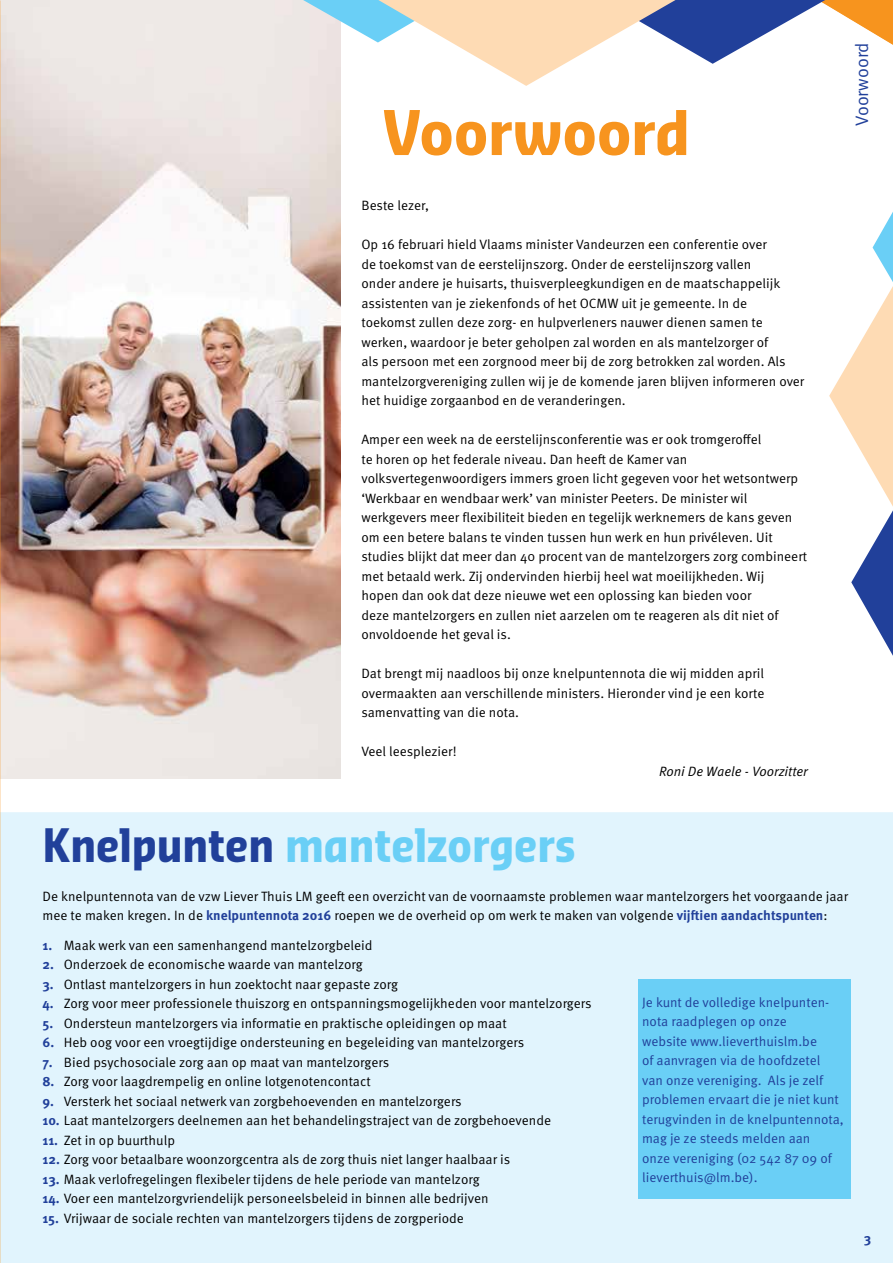
<style>
.page{position:relative;width:893px;height:1263px;background:#fff}
.page>*{position:absolute;margin:0;border:0;box-sizing:border-box;transform-origin:0 0}
.t1{font:700 60px "Sansa Con Pro";color:#f7941e}
.t2{font:700 45px "Sansa Con Pro";color:#6acff6;scale:.96 1}
.t3{font:18px "Meta OT Norm";color:#21409a}
.t4{font:13.5px/19.5px "Meta OT Norm";color:#000}
.t5{font:13.5px/19.5px "Meta OT Norm";color:#21409a}
.t6{font:13.5px "Meta OT Norm Ita";color:#000}
.t7{font:700 13.5px "Meta OT";color:#21409a}
.s1{color:#21409a}
.s2{font-family:"Meta OT";font-weight:700;color:#21409a}
</style>
<div class="page">
<img style="left:0;top:0;width:340px;height:778px">
<svg style="left:303px;top:0;width:590px;height:86px"></svg>
<svg style="left:829px;top:212px;width:64px;height:444px"></svg>
<div style="left:0;top:812px;width:893px;height:451px;background:#e1f4fd"></div>
<div style="left:864px;top:1236px;width:6px;height:10px;background:#e1f4fd"></div>
<div style="left:638px;top:980px;width:212px;height:219px;background:#6acff6"></div>
<h1 class="t1" style="left:383px;top:91px;width:309px">Voorwoord</h1>
<p class="t4" style="left:361px;top:196px;width:69px">Beste lezer,</p>
<p class="t4" style="left:361px;top:235px;width:444px">Op 16 februari hield Vlaams minister Vandeurzen een conferentie over<br>de toekomst van de eerstelijnszorg. Onder de eerstelijnszorg vallen<br>onder andere je huisarts, thuisverpleegkundigen en de maatschappelijk assistenten van je ziekenfonds of het OCMW uit je gemeente. In de toekomst zullen deze zorg- en hulpverleners nauwer dienen samen te werken, waardoor je beter geholpen zal worden en als mantelzorger of<br>als persoon met een zorgnood meer bij de zorg betrokken zal worden. Als mantelzorgvereniging zullen wij je de komende jaren blijven informeren over het huidige zorgaanbod en de veranderingen.</p>
<p class="t4" style="left:361px;top:430px;width:447px">Amper een week na de eerstelijnsconferentie was er ook tromgeroffel<br>te horen op het federale niveau. Dan heeft de Kamer van volksvertegenwoordigers immers groen licht gegeven voor het wetsontwerp ‘Werkbaar en wendbaar werk’ van minister Peeters. De minister wil werkgevers meer flexibiliteit bieden en tegelijk werknemers de kans geven om een betere balans te vinden tussen hun werk en hun privéleven. Uit studies blijkt dat meer dan 40 procent van de mantelzorgers zorg combineert met betaald werk. Zij ondervinden hierbij heel wat moeilijkheden. Wij<br>hopen dan ook dat deze nieuwe wet een oplossing kan bieden voor<br>deze mantelzorgers en zullen niet aarzelen om te reageren als dit niet of onvoldoende het geval is.</p>
<p class="t4" style="left:361px;top:664px;width:404px;text-align:justify">Dat brengt mij naadloos bij onze knelpuntennota die wij midden april overmaakten aan verschillende ministers. Hieronder vind je een korte samenvatting van die nota.</p>
<p class="t4" style="left:361px;top:742px;width:97px">Veel leesplezier!</p>
<p class="t6" style="left:659px;top:763px;width:151px">Roni De Waele - Voorzitter</p>
<h3 class="t3" style="left:851px;top:126px;width:85px;rotate:-90deg">Voorwoord</h3>
<h2 class="t2" style="left:43px;top:814px;width:557px"><span class="s1">Knelpunten</span> mantelzorgers</h2>
<p class="t4" style="left:43px;top:886px;width:807px">De knelpuntennota van de vzw Liever Thuis LM geeft een overzicht van de voornaamste problemen waar mantelzorgers het voorgaande jaar mee te maken kregen. In de <span class="s2">knelpuntennota 2016</span> roepen we de overheid op om werk te maken van volgende <span class="s2">vijftien aandachtspunten</span>:</p>
<p class="t4" style="left:43px;top:936px;width:331px"><span class="s2">1.</span> Maak werk van een samenhangend mantelzorgbeleid</p>
<p class="t4" style="left:43px;top:955px;width:322px"><span class="s2">2.</span> Onderzoek de economische waarde van mantelzorg</p>
<p class="t4" style="left:43px;top:975px;width:357px"><span class="s2">3.</span> Ontlast mantelzorgers in hun zoektocht naar gepaste zorg</p>
<p class="t4" style="left:43px;top:994px;width:551px"><span class="s2">4.</span> Zorg voor meer professionele thuiszorg en ontspanningsmogelijkheden voor mantelzorgers</p>
<p class="t4" style="left:43px;top:1014px;width:466px"><span class="s2">5.</span> Ondersteun mantelzorgers via informatie en praktische opleidingen op maat</p>
<p class="t4" style="left:43px;top:1033px;width:483px"><span class="s2">6.</span> Heb oog voor een vroegtijdige ondersteuning en begeleiding van mantelzorgers</p>
<p class="t4" style="left:43px;top:1053px;width:348px"><span class="s2">7.</span> Bied psychosociale zorg aan op maat van mantelzorgers</p>
<p class="t4" style="left:43px;top:1072px;width:330px"><span class="s2">8.</span> Zorg voor laagdrempelig en online lotgenotencontact</p>
<p class="t4" style="left:43px;top:1092px;width:421px"><span class="s2">9.</span> Versterk het sociaal netwerk van zorgbehoevenden en mantelzorgers</p>
<p class="t4" style="left:43px;top:1111px;width:510px"><span class="s2">10.</span> Laat mantelzorgers deelnemen aan het behandelingstraject van de zorgbehoevende</p>
<p class="t4" style="left:43px;top:1131px;width:134px"><span class="s2">11.</span> Zet in op buurthulp</p>
<p class="t4" style="left:43px;top:1150px;width:469px"><span class="s2">12.</span> Zorg voor betaalbare woonzorgcentra als de zorg thuis niet langer haalbaar is</p>
<p class="t4" style="left:43px;top:1170px;width:439px"><span class="s2">13.</span> Maak verlofregelingen flexibeler tijdens de hele periode van mantelzorg</p>
<p class="t4" style="left:43px;top:1189px;width:448px"><span class="s2">14.</span> Voer een mantelzorgvriendelijk personeelsbeleid in binnen alle bedrijven</p>
<p class="t4" style="left:43px;top:1209px;width:423px"><span class="s2">15.</span> Vrijwaar de sociale rechten van mantelzorgers tijdens de zorgperiode</p>
<p class="t5" style="left:642px;top:992px;width:203px">Je kunt de volledige knelpunten&shy;nota raadplegen op onze<br>website www.lieverthuislm.be<br>of aanvragen via de hoofdzetel van onze vereniging. Als je zelf problemen ervaart die je niet kunt terugvinden in de knelpuntennota, mag je ze steeds melden aan<br>onze vereniging (02 542 87 09 of lieverthuis@lm.be).</p>
<p class="t7" style="left:864px;top:1230px;width:9px">3</p>
</div>
